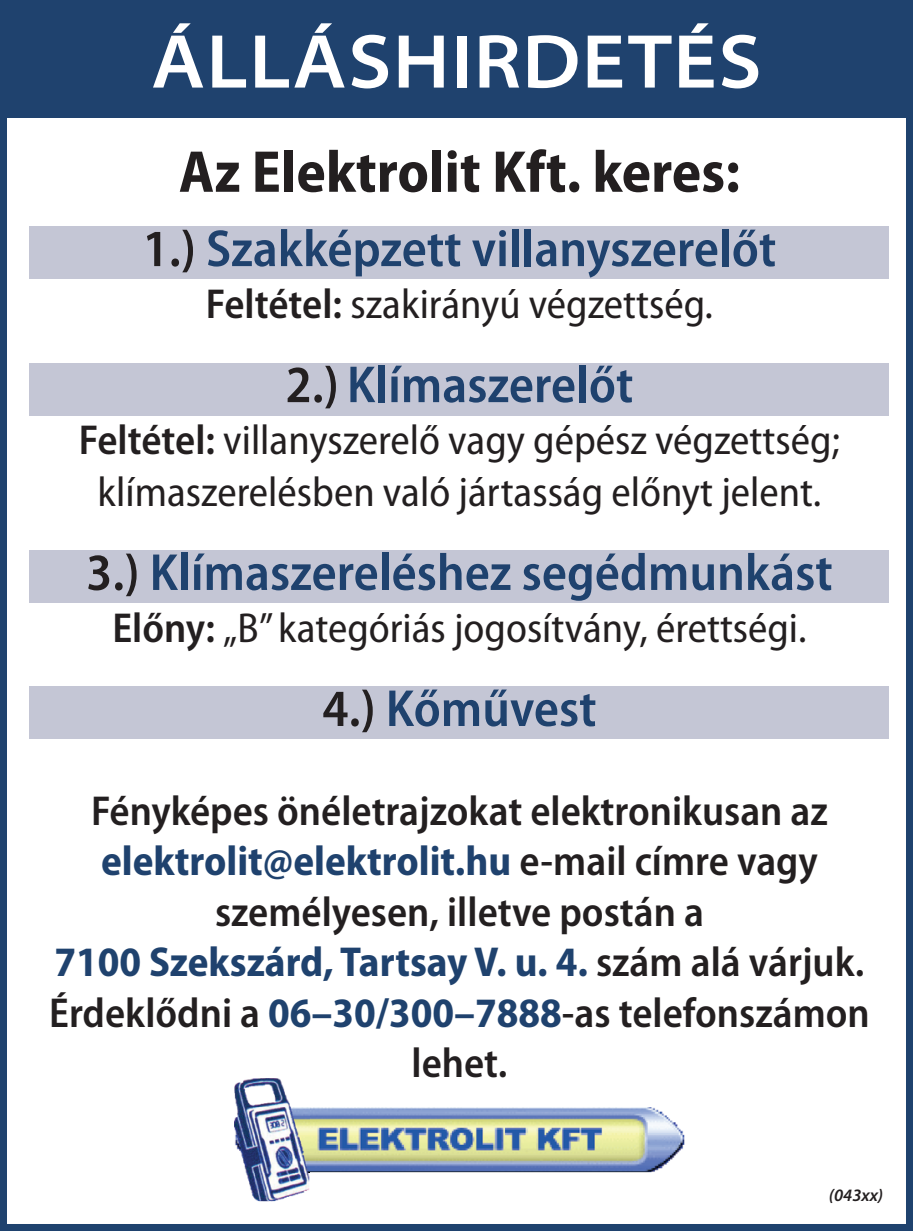
<style>
.page{position:relative;width:913px;height:1231px;background:#fff}
.page>*{position:absolute;margin:0;border:0;box-sizing:border-box;transform-origin:0 0}
.t1{font:600 semi-expanded 77px "Myriad Pro";letter-spacing:.02em;color:#fff}
.t2{font:700 semi-condensed 59.5px "Myriad Pro";color:#231f20}
.t3{font:600 semi-condensed 52.5px "Myriad Pro";color:#1f426e}
.t4{font:600 semi-condensed 42px/50.4px "Myriad Pro";color:#231f20;text-align:center}
.t5{font:semi-condensed 42px/51.8px "Myriad Pro";color:#231f20;text-align:center}
.t6{font:italic 600 17.5px "Myriad Pro";color:#231f20}
.s1{color:#231f20}
.s2{font-weight:600}
.s3{font-weight:700;color:#1f426e}
</style>
<div class="page">
<div style="left:30px;top:227px;width:859px;height:52px;background:#c4c6d5"></div>
<div style="left:30px;top:363px;width:859px;height:52px;background:#c4c6d5"></div>
<div style="left:30px;top:550px;width:859px;height:53px;background:#c4c6d5"></div>
<div style="left:30px;top:686px;width:859px;height:53px;background:#c4c6d5"></div>
<div style="left:0;top:0;width:913px;height:117px;background:#1f426e"></div>
<img style="left:309px;top:1107px;width:376px;height:64px">
<img style="left:234px;top:1078px;width:75px;height:122px">
<img style="left:234px;top:1106px;width:75px;height:65px">
<div style="left:0;top:0;width:913px;height:1230px;border:7px solid #1f426e"></div>
<h1 class="t1" style="left:151px;top:12px;width:612px">ÁLLÁSHIRDETÉS</h1>
<h2 class="t2" style="left:179px;top:133px;width:563px">Az Elektrolit Kft. keres:</h2>
<p class="t3" style="left:143px;top:215px;width:635px"><span class="s1">1.)</span> Szakképzett villanyszerelőt</p>
<p class="t5" style="left:206px;top:277px;width:508px"><span class="s2">Feltétel:</span> szakirányú végzettség.</p>
<p class="t3" style="left:285px;top:351px;width:349px"><span class="s1">2.)</span> Klímaszerelőt</p>
<p class="t5" style="left:79px;top:413px;width:762px"><span class="s2">Feltétel:</span> villanyszerelő vagy gépész végzettség; klímaszerelésben való jártasság előnyt jelent.</p>
<p class="t3" style="left:86px;top:539px;width:748px"><span class="s1">3.)</span> Klímaszereléshez segédmunkást</p>
<p class="t5" style="left:112px;top:601px;width:695px"><span class="s2">Előny:</span> „B” kategóriás jogosítvány, érettségi.</p>
<p class="t3" style="left:322px;top:675px;width:276px"><span class="s1">4.)</span> Kőművest</p>
<p class="t4" style="left:49px;top:784px;width:822px">Fényképes önéletrajzokat elektronikusan az <span class="s3">elektrolit@elektrolit.hu</span> e-mail címre vagy személyesen, illetve postán a<br><span class="s3">7100 Szekszárd, Tartsay V. u. 4.</span> szám alá várjuk.<br>Érdeklődni a <span class="s3">06–30/300–7888</span>-as telefonszámon lehet.</p>
<p class="t6" style="left:829px;top:1183px;width:56px">(043xx)</p>
</div>
